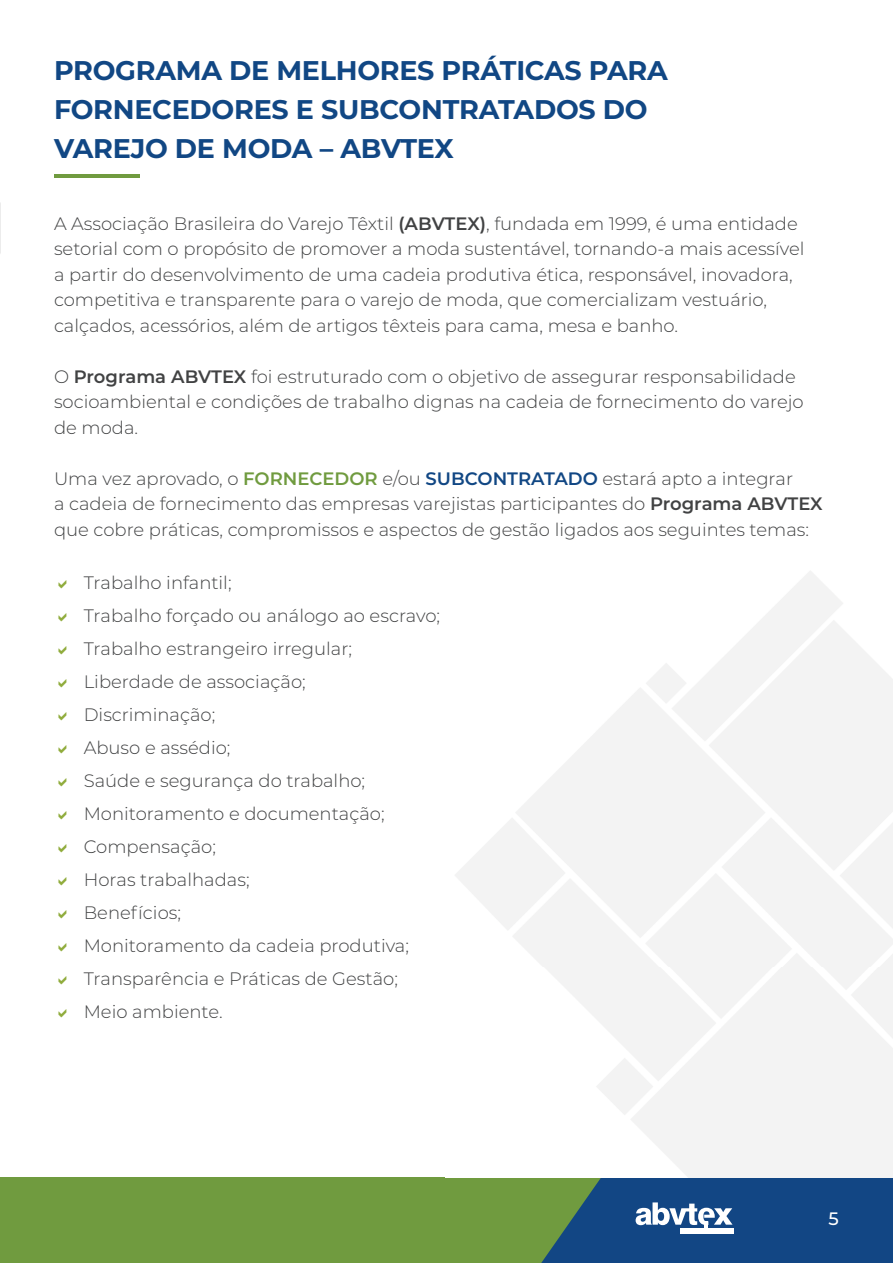
<style>
.page{position:relative;width:893px;height:1263px;background:#fff}
.page>*{position:absolute;margin:0;border:0;box-sizing:border-box;transform-origin:0 0}
.t1{font:700 27px/39px "Montserrat";letter-spacing:-.01em;color:#114784}
.t2{font:300 18px/33px "Montserrat";color:#414243}
.t3{font:500 18px "Montserrat";color:#fff}
.s1{font-weight:600}
.s2{font-weight:600;color:#709b3f}
.s3{font-weight:600;color:#114784}
</style>
<div class="page">
<div style="left:0;top:1178px;width:893px;height:85px;background:#709b3f"></div>
<svg style="left:541px;top:1178px;width:352px;height:85px;background:#225482"></svg>
<hr style="left:704px;top:1221px;width:4px;height:11px;background:#fff">
<div style="left:680px;top:1228px;width:53px;height:6px;background:#fff"></div>
<img style="left:0;top:203px;width:1px;height:51px">
<hr style="left:54px;top:174px;width:85px;height:3px;background:#709b3f">
<h1 class="t1" style="left:54px;top:50px;width:615px">PROGRAMA DE MELHORES PRÁTICAS PARA<br>FORNECEDORES E SUBCONTRATADOS DO<br>VAREJO DE MODA – ABVTEX</h1>
<p class="t2" style="left:54px;top:210px;width:752px;line-height:25.5px">A Associação Brasileira do Varejo Têxtil <span class="s1">(ABVTEX)</span>, fundada em 1999, é uma entidade setorial com o propósito de promover a moda sustentável, tornando-a mais acessível a partir do desenvolvimento de uma cadeia produtiva ética, responsável, inovadora, competitiva e transparente para o varejo de moda, que comercializam vestuário, calçados, acessórios, além de artigos têxteis para cama, mesa e banho.</p>
<p class="t2" style="left:54px;top:363px;width:751px;line-height:25.5px">O <span class="s1">Programa ABVTEX</span> foi estruturado com o objetivo de assegurar responsabilidade socioambiental e condições de trabalho dignas na cadeia de fornecimento do varejo de moda.</p>
<p class="t2" style="left:54px;top:465px;width:770px;line-height:25.5px">Uma vez aprovado, o <span class="s2">FORNECEDOR</span> e/ou <span class="s3">SUBCONTRATADO</span> estará apto a integrar<br>a cadeia de fornecimento das empresas varejistas participantes do <span class="s1">Programa ABVTEX </span>que cobre práticas, compromissos e aspectos de gestão ligados aos seguintes temas:</p>
<p class="t2" style="left:84px;top:565px;width:358px">Trabalho infantil;<br>Trabalho forçado ou análogo ao escravo;<br>Trabalho estrangeiro irregular;<br>Liberdade de associação;<br>Discriminação;<br>Abuso e assédio;<br>Saúde e segurança do trabalho;<br>Monitoramento e documentação;<br>Compensação;<br>Horas trabalhadas;<br>Benefícios;<br>Monitoramento da cadeia produtiva;<br>Transparência e Práticas de Gestão;<br>Meio ambiente.</p>
<p class="t3" style="left:829px;top:1206px;width:12px">5</p>
</div>
